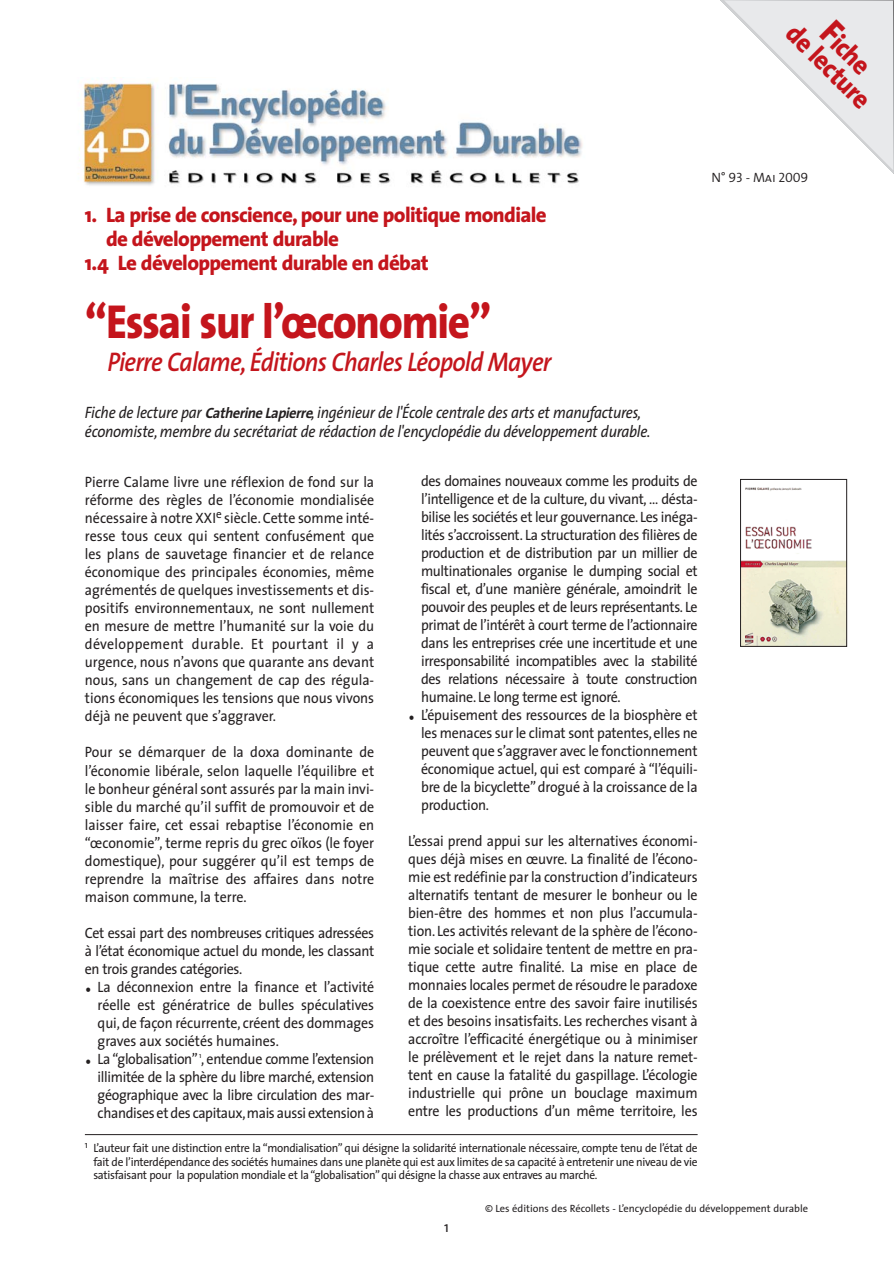
<style>
.page{position:relative;width:894px;height:1264px;background:#fff}
.page>*{position:absolute;margin:0;border:0;box-sizing:border-box;transform-origin:0 0}
.t1{font:800 48px "The Sans";letter-spacing:-.03em;color:#c4151c;scale:.9 1}
.t2{font:italic 600 27px "The Sans";letter-spacing:-.03em;color:#c4151c;scale:.9 1}
.t3{font:800 27px/24px "The Sans";color:#c4151c;text-align:center;scale:.95 1}
.t4{font:800 21px "The Sans";letter-spacing:-.03em;color:#c4151c}
.t5{font:italic 16.5px/19.5px "The Sans";letter-spacing:-.02em;color:#231f20;scale:.9 1}
.t6{font:15px/18px "The Sans";letter-spacing:-.01em;color:#231f20;text-align:justify;scale:.93 1}
.t7{font:15px "The Sans";letter-spacing:-.01em;color:#231f20;scale:.95 1}
.t8{font:13.5px "The Sans Semi Light Caps";letter-spacing:-.02em;color:#231f20}
.t9{font:12px/13.5px "The Sans";letter-spacing:-.025em;color:#231f20;text-align:justify;scale:.95 1}
.t10{font:10.5px "The Sans";color:#231f20}
.s1{font-size:36px}
.s2{font-weight:700;font-size:15px}
.s3{font-size:18px}
</style>
<div class="page">
<svg style="left:720px;top:0;width:173px;height:173px"></svg>
<img style="left:78px;top:78px;width:505px;height:108px">
<hr style="left:85px;top:1134px;width:612px;height:1px;background:#231f20">
<img style="left:742px;top:487px;width:102px;height:157px">
<div style="left:740px;top:479px;width:106px;height:167px;border:1px solid #231f20"></div>
<h2 class="t3" style="left:815px;top:3px;width:115px;rotate:45deg"><span class="s1">F</span>iche<br>de lecture</h2>
<h3 class="t4" style="left:85px;top:204px;width:463px">1. La prise de conscience, pour une politique mondiale</h3>
<h3 class="t4" style="left:106px;top:228px;width:234px">de développement durable</h3>
<h3 class="t4" style="left:85px;top:252px;width:345px">1.4 Le développement durable en débat</h3>
<h1 class="t1" style="left:85px;top:297px;width:453px">“Essai sur l’œconomie”</h1>
<h2 class="t2" style="left:107px;top:351px;width:495px">Pierre Calame, Éditions Charles Léopold Mayer</h2>
<p class="t5" style="left:85px;top:404px;width:629px">Fiche de lecture par <span class="s2">Catherine Lapierre</span>, ingénieur de l'École centrale des arts et manufactures, économiste, membre du secrétariat de rédaction de l'encyclopédie du développement durable.</p>
<p class="t6" style="left:85px;top:474px;width:312px">Pierre Calame livre une réflexion de fond sur la réforme des règles de l’économie mondialisée nécessaire à notre XXI<sup>e</sup> siècle. Cette somme inté&shy;resse tous ceux qui sentent confusément que les plans de sauvetage financier et de relance économique des principales économies, même agrémentés de quelques investissements et dis&shy;positifs environnementaux, ne sont nullement en mesure de mettre l’humanité sur la voie du développement durable. Et pourtant il y a urgence, nous n’avons que quarante ans devant nous, sans un changement de cap des régula&shy;tions économiques les tensions que nous vivons déjà ne peuvent que s’aggraver.</p>
<p class="t6" style="left:85px;top:744px;width:312px">Pour se démarquer de la doxa dominante de l’économie libérale, selon laquelle l’équilibre et le bonheur général sont assurés par la main invi&shy;sible du marché qu’il suffit de promouvoir et de laisser faire, cet essai rebaptise l’économie en “œconomie”, terme repris du grec oïkos (le foyer domestique), pour suggérer qu’il est temps de reprendre la maîtrise des affaires dans notre maison commune, la terre.</p>
<p class="t6" style="left:85px;top:924px;width:312px">Cet essai part des nombreuses critiques adressées à l’état économique actuel du monde, les classant en trois grandes catégories.</p>
<p class="t6" style="left:98px;top:978px;width:299px;text-indent:-13px"><span class="s3">•</span> La déconnexion entre la finance et l’activité réelle est génératrice de bulles spéculatives qui, de façon récurrente, créent des dommages graves aux sociétés humaines.</p>
<p class="t6" style="left:98px;top:1050px;width:299px;text-indent:-13px"><span class="s3">•</span> La “globalisation” <sup>1</sup>, entendue comme l’extension illimitée de la sphère du libre marché, extension géographique avec la libre circulation des mar&shy;chandises et des capitaux,mais aussi extension à</p>
<p class="t6" style="left:421px;top:473px;width:299px">des domaines nouveaux comme les produits de l’intelligence et de la culture, du vivant, … désta&shy;bilise les sociétés et leur gouvernance. Les inéga&shy;lités s’accroissent. La structuration des filières de production et de distribution par un millier de multinationales organise le dumping social et fiscal et, d’une manière générale, amoindrit le pouvoir des peuples et de leurs représentants. Le primat de l’intérêt à court terme de l’actionnaire dans les entreprises crée une incertitude et une irresponsabilité incompatibles avec la stabilité des relations nécessaire à toute construction humaine. Le long terme est ignoré.</p>
<p class="t6" style="left:421px;top:707px;width:299px;text-indent:-13px"><span class="s3">•</span> L’épuisement des ressources de la biosphère et les menaces sur le climat sont patentes, elles ne peuvent que s’aggraver avec le fonctionnement économique actuel, qui est comparé à “l’équili&shy;bre de la bicyclette” drogué à la croissance de la production.</p>
<p class="t6" style="left:408px;top:833px;width:312px">L’essai prend appui sur les alternatives économi&shy;ques déjà mises en œuvre. La finalité de l’écono&shy;mie est redéfinie par la construction d’indicateurs alternatifs tentant de mesurer le bonheur ou le bien-être des hommes et non plus l’accumula&shy;tion. Les activités relevant de la sphère de l’écono&shy;mie sociale et solidaire tentent de mettre en pra&shy;tique cette autre finalité. La mise en place de monnaies locales permet de résoudre le paradoxe de la coexistence entre des savoir faire inutilisés et des besoins insatisfaits. Les recherches visant à accroître l’efficacité énergétique ou à minimiser le prélèvement et le rejet dans la nature remet&shy;tent en cause la fatalité du gaspillage. L’écologie industrielle qui prône un bouclage maximum entre les productions d’un même territoire, les</p>
<p class="t9" style="left:93px;top:1142px;width:637px;text-indent:-9px"><sup>1</sup> L’auteur fait une distinction entre la “mondialisation” qui désigne la solidarité internationale nécessaire, compte tenu de l’état de fait de l’interdépendance des sociétés humaines dans une planète qui est aux limites de sa capacité à entretenir une niveau de vie satisfaisant pour la population mondiale et la “globalisation” qui désigne la chasse aux entraves au marché.</p>
<p class="t8" style="left:711px;top:169px;width:98px">N° 93 - Mai 2009</p>
<p class="t7" style="left:444px;top:1221px;width:7px">1</p>
<p class="t10" style="left:485px;top:1204px;width:324px">© Les éditions des Récollets - L’encyclopédie du développement durable</p>
</div>
